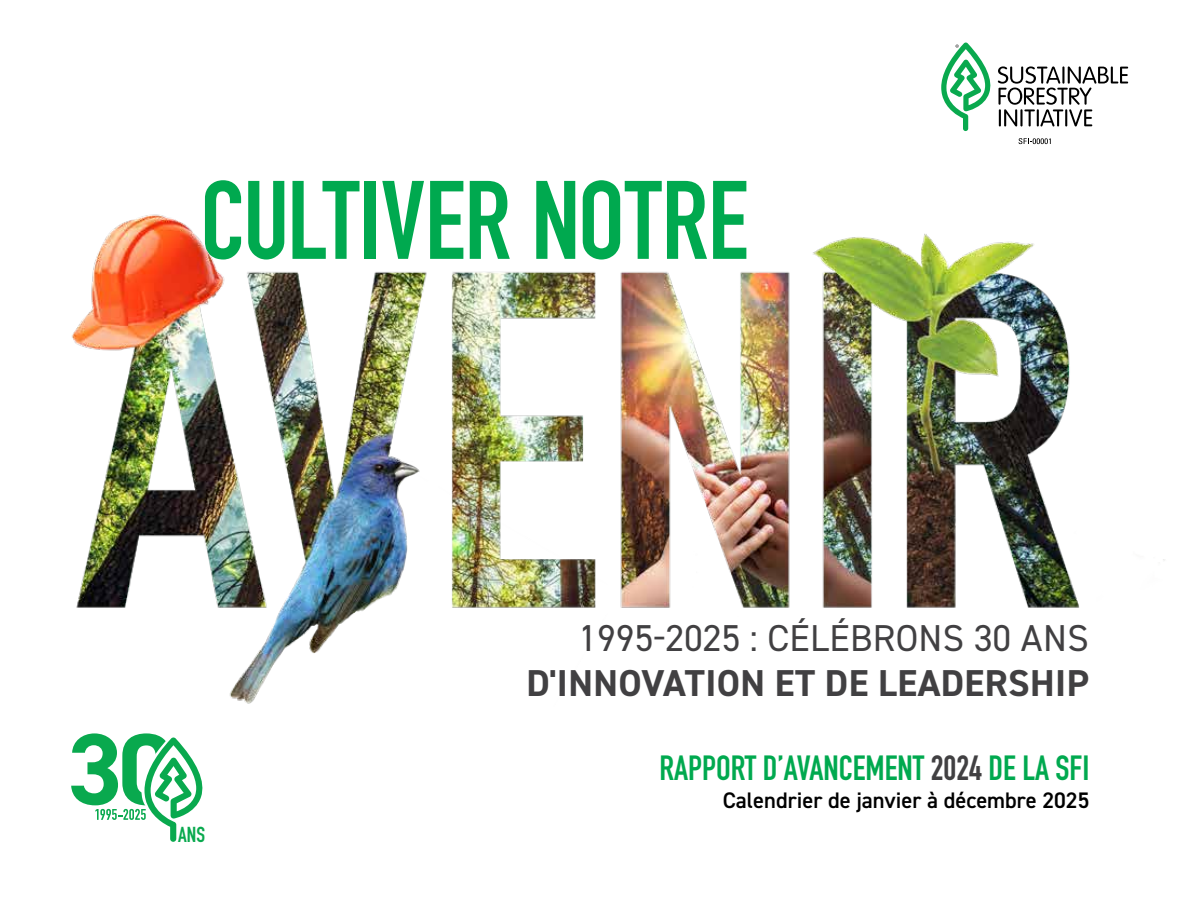
<style>
.page{position:relative;width:1188px;height:918px;background:#fff}
.page>*{position:absolute;margin:0;border:0;box-sizing:border-box;transform-origin:0 0}
.t1{font:700 109.5px "DIN Condensed";letter-spacing:-.005em;color:#00a94f}
.t2{font:700 37.5px "DIN2014";letter-spacing:.01em;color:#414042}
.t3{font:37.5px "DIN2014";letter-spacing:.01em;color:#414042}
.t4{font:700 34.5px "DIN Condensed";color:#00a94f}
.t5{font:600 22.5px "DIN2014";color:#000}
.t6{font:700 21.3px "DIN Condensed";color:#09a94e}
.s1{color:#414042}
</style>
<div class="page">
<svg style="left:941px;top:43px;width:187px;height:88px"></svg>
<svg style="left:1019px;top:138px;width:32px;height:6px"></svg>
<svg style="left:71px;top:733px;width:132px;height:109px"></svg>
<img style="left:72px;top:214px;width:1093px;height:490px">
<h1 class="t1" style="left:200px;top:147px;width:549px">CULTIVER NOTRE</h1>
<h2 class="t3" style="left:578px;top:615px;width:512px">1995-2025 : CÉLÉBRONS 30 ANS</h2>
<h2 class="t2" style="left:526px;top:658px;width:564px">D'INNOVATION ET DE LEADERSHIP</h2>
<p class="t6" style="left:178px;top:820px;width:28px">ANS</p>
<h3 class="t4" style="left:659px;top:745px;width:432px">RAPPORT D’AVANCEMENT <span class="s1">2024</span> DE LA SFI</h3>
<p class="t5" style="left:723px;top:785px;width:368px">Calendrier de janvier à décembre 2025</p>
</div>
